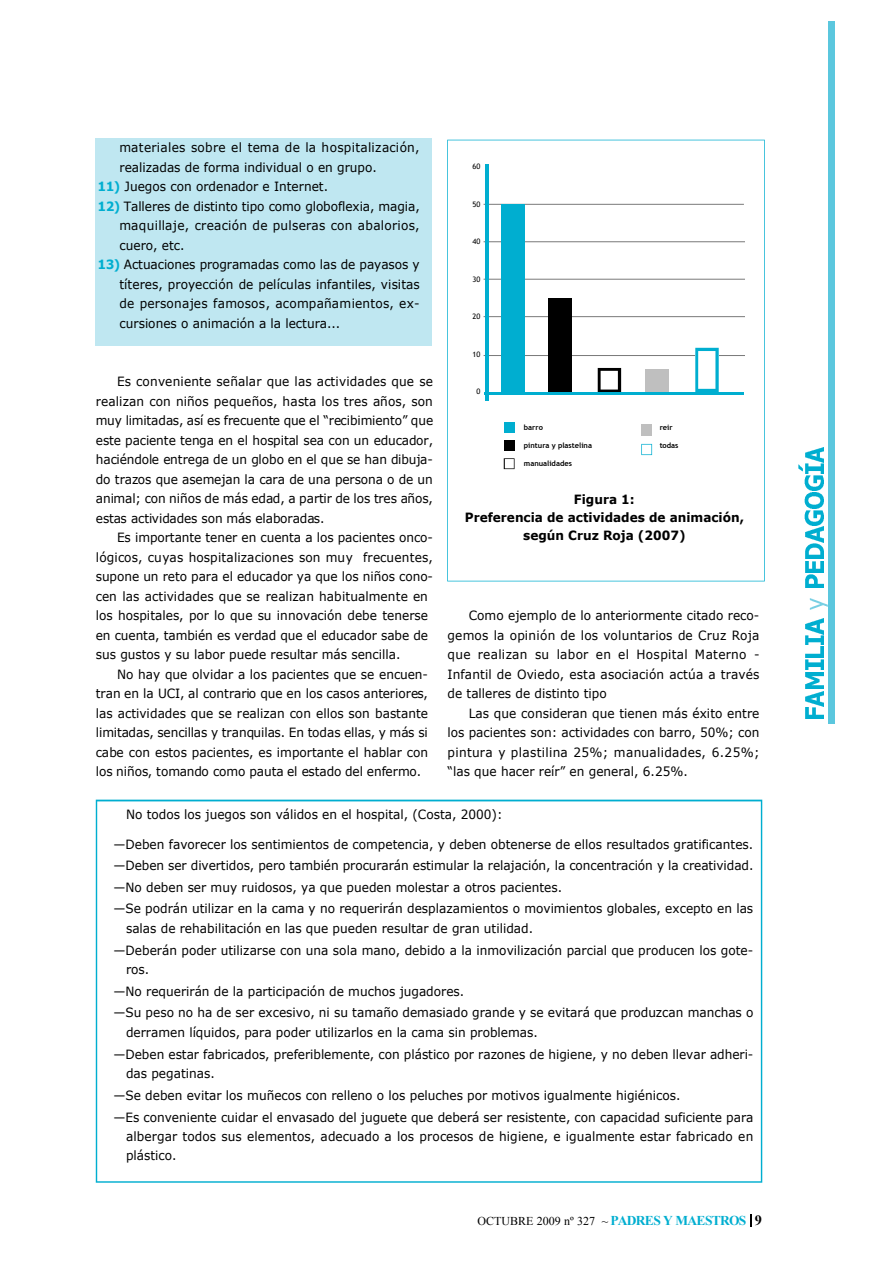
<style>
.page{position:relative;width:893px;height:1263px;background:#fff}
.page>*{position:absolute;margin:0;border:0;box-sizing:border-box;transform-origin:0 0}
.t1{font:12.75px/19.5px "Verdana";color:#000;scale:.95 1}
.t2{font:700 12.75px/18px "Verdana";color:#000;text-align:center;scale:.95 1}
.t3{font:12px "Times New Roman";color:#000}
.t4{font:700 7.5px "Trebuchet MS";color:#000}
.t5{font:7.5px "Trebuchet MS";color:#000}
.s1{font-family:"Tahoma";font-weight:700;color:#00aed0}
.s2{font-weight:700;font-size:13.5px;color:#00aed0}
.s3{font-weight:700;font-size:14.25px}
</style>
<div class="page">
<img style="left:805px;top:691px;width:18px;height:28px">
<img style="left:805px;top:672px;width:18px;height:17px">
<img style="left:805px;top:660px;width:18px;height:9px">
<img style="left:805px;top:646px;width:18px;height:11px">
<img style="left:805px;top:618px;width:18px;height:26px">
<img style="left:809px;top:599px;width:19px;height:10px">
<img style="left:805px;top:575px;width:18px;height:13px">
<img style="left:805px;top:562px;width:18px;height:11px">
<img style="left:805px;top:544px;width:18px;height:14px">
<img style="left:805px;top:527px;width:18px;height:15px">
<img style="left:804px;top:510px;width:20px;height:15px">
<img style="left:804px;top:493px;width:20px;height:15px">
<img style="left:804px;top:476px;width:20px;height:14px">
<img style="left:798px;top:447px;width:25px;height:26px">
<div style="left:829px;top:22px;width:6px;height:702px;background:#5bc7de"></div>
<svg style="left:751px;top:1214px;width:1px;height:13px"></svg>
<div style="left:95px;top:138px;width:336px;height:207px;background:#bfe7f1"></div>
<svg style="left:447px;top:140px;width:318px;height:441px"></svg>
<svg style="left:96px;top:800px;width:666px;height:383px"></svg>
<div style="left:504px;top:422px;width:10px;height:11px;background:#00aed0"></div>
<div style="left:504px;top:440px;width:10px;height:11px;background:#000"></div>
<div style="left:641px;top:424px;width:11px;height:12px;background:#bfbfbf"></div>
<div style="left:645px;top:369px;width:23px;height:23px;background:#bfbfbf"></div>
<svg style="left:504px;top:458px;width:10px;height:11px"></svg>
<svg style="left:598px;top:368px;width:23px;height:24px"></svg>
<svg style="left:641px;top:444px;width:11px;height:11px"></svg>
<hr style="left:484px;top:392px;width:259px;height:3px;background:#00aed0">
<hr style="left:483px;top:204px;width:261px;height:1px;background:#797979">
<hr style="left:483px;top:241px;width:262px;height:1px;background:#797979">
<hr style="left:483px;top:279px;width:262px;height:1px;background:#797979">
<hr style="left:483px;top:316px;width:262px;height:1px;background:#797979">
<hr style="left:483px;top:355px;width:262px;height:1px;background:#797979">
<hr style="left:486px;top:164px;width:3px;height:236px;background:#00aed0">
<svg style="left:695px;top:348px;width:24px;height:44px"></svg>
<div style="left:549px;top:298px;width:23px;height:93px;background:#000"></div>
<div style="left:501px;top:205px;width:23px;height:187px;background:#00aed0"></div>
<div style="left:457px;top:493px;width:295px;height:60px;background:#fff"></div>
<p class="t1" style="left:120px;top:137px;width:317px">materiales sobre el tema de la hospitalización, realizadas de forma individual o en grupo.</p>
<p class="t1" style="left:98px;top:176px;width:244px"><span class="s1">11)</span> Juegos con ordenador e Internet.</p>
<p class="t1" style="left:120px;top:196px;width:317px;text-align:justify;text-indent:-22px"><span class="s1">12)</span> Talleres de distinto tipo como globoflexia, magia, maquillaje, creación de pulseras con abalorios, cuero, etc.</p>
<p class="t1" style="left:120px;top:254px;width:318px;text-align:justify;text-indent:-22px"><span class="s1">13)</span> Actuaciones programadas como las de payasos y títeres, proyección de películas infantiles, visitas de personajes famosos, acompañamientos, ex&shy;cursiones o animación a la lectura...</p>
<p class="t1" style="left:96px;top:371px;width:357px;text-align:justify;text-indent:21px">Es conveniente señalar que las actividades que se realizan con niños pequeños, hasta los tres años, son muy limitadas, así es frecuente que el “recibimiento” que este paciente tenga en el hospital sea con un educador, haciéndole entrega de un globo en el que se han dibuja&shy;do trazos que asemejan la cara de una persona o de un animal; con niños de más edad, a partir de los tres años, estas actividades son más elaboradas.</p>
<p class="t1" style="left:96px;top:527px;width:356px;text-indent:21px">Es importante tener en cuenta a los pacientes onco&shy;lógicos, cuyas hospitalizaciones son muy frecuentes, supone un reto para el educador ya que los niños cono&shy;cen las actividades que se realizan habitualmente en los hospitales, por lo que su innovación debe tenerse en cuenta, también es verdad que el educador sabe de sus gustos y su labor puede resultar más sencilla.</p>
<p class="t1" style="left:96px;top:664px;width:351px;text-align:justify;text-indent:21px">No hay que olvidar a los pacientes que se encuen&shy;tran en la UCI, al contrario que en los casos anteriores, las actividades que se realizan con ellos son bastante limitadas, sencillas y tranquilas. En todas ellas, y más si cabe con estos pacientes, es importante el hablar con los niños, tomando como pauta el estado del enfermo.</p>
<p class="t5" style="left:472px;top:162px;width:9px">60</p>
<p class="t5" style="left:472px;top:200px;width:9px">50</p>
<p class="t5" style="left:472px;top:237px;width:9px">40</p>
<p class="t5" style="left:472px;top:275px;width:9px">30</p>
<p class="t5" style="left:472px;top:312px;width:9px">20</p>
<p class="t5" style="left:472px;top:350px;width:9px">10</p>
<p class="t5" style="left:476px;top:387px;width:5px">0</p>
<p class="t4" style="left:524px;top:423px;width:21px">barro</p>
<p class="t4" style="left:524px;top:441px;width:70px">pintura y plastelina</p>
<p class="t4" style="left:524px;top:459px;width:49px">manualidades</p>
<p class="t4" style="left:660px;top:423px;width:14px">reir</p>
<p class="t4" style="left:660px;top:441px;width:20px">todas</p>
<p class="t2" style="left:465px;top:490px;width:295px">Figura 1:<br>Preferencia de actividades de animación, según Cruz Roja (2007)</p>
<p class="t1" style="left:447px;top:605px;width:330px;text-align:justify;text-indent:21px">Como ejemplo de lo anteriormente citado reco&shy;gemos la opinión de los voluntarios de Cruz Roja que realizan su labor en el Hospital Materno - Infantil de Oviedo, esta asociación actúa a través de talleres de distinto tipo</p>
<p class="t1" style="left:447px;top:703px;width:330px;text-align:justify;text-indent:21px">Las que consideran que tienen más éxito entre los pacientes son: actividades con barro, 50%; con pintura y plastilina 25%; manualidades, 6.25%; “las que hacer reír” en general, 6.25%.</p>
<p class="t1" style="left:126px;top:804px;width:398px">No todos los juegos son válidos en el hospital, (Costa, 2000):</p>
<p class="t1" style="left:113px;top:833px;width:675px;line-height:21.6px">—Deben favorecer los sentimientos de competencia, y deben obtenerse de ellos resultados gratificantes. —Deben ser divertidos, pero también procurarán estimular la relajación, la concentración y la creatividad. —No deben ser muy ruidosos, ya que pueden molestar a otros pacientes.<br>—Se podrán utilizar en la cama y no requerirán desplazamientos o movimientos globales, excepto en las</p>
<p class="t1" style="left:113px;top:917px;width:675px;line-height:21.6px;text-indent:13px">salas de rehabilitación en las que pueden resultar de gran utilidad.<br>—Deberán poder utilizarse con una sola mano, debido a la inmovilización parcial que producen los gote-</p>
<p class="t1" style="left:113px;top:958px;width:675px;line-height:21.6px;text-indent:13px">ros.<br>—No requerirán de la participación de muchos jugadores.<br>—Su peso no ha de ser excesivo, ni su tamaño demasiado grande y se evitará que produzcan manchas o</p>
<p class="t1" style="left:113px;top:1021px;width:675px;line-height:21.6px;text-indent:13px">derramen líquidos, para poder utilizarlos en la cama sin problemas.<br>—Deben estar fabricados, preferiblemente, con plástico por razones de higiene, y no deben llevar adheri-</p>
<p class="t1" style="left:113px;top:1062px;width:675px;line-height:21.8px;text-indent:13px">das pegatinas.<br>—Se deben evitar los muñecos con relleno o los peluches por motivos igualmente higiénicos.<br>—Es conveniente cuidar el envasado del juguete que deberá ser resistente, con capacidad suficiente para</p>
<p class="t1" style="left:126px;top:1126px;width:662px">albergar todos sus elementos, adecuado a los procesos de higiene, e igualmente estar fabricado en plástico.</p>
<p class="t3" style="left:477px;top:1214px;width:286px">OCTUBRE 2009 nº 327 ~ <span class="s2">PADRES Y MAESTROS</span> <span class="s3">9</span></p>
</div>
